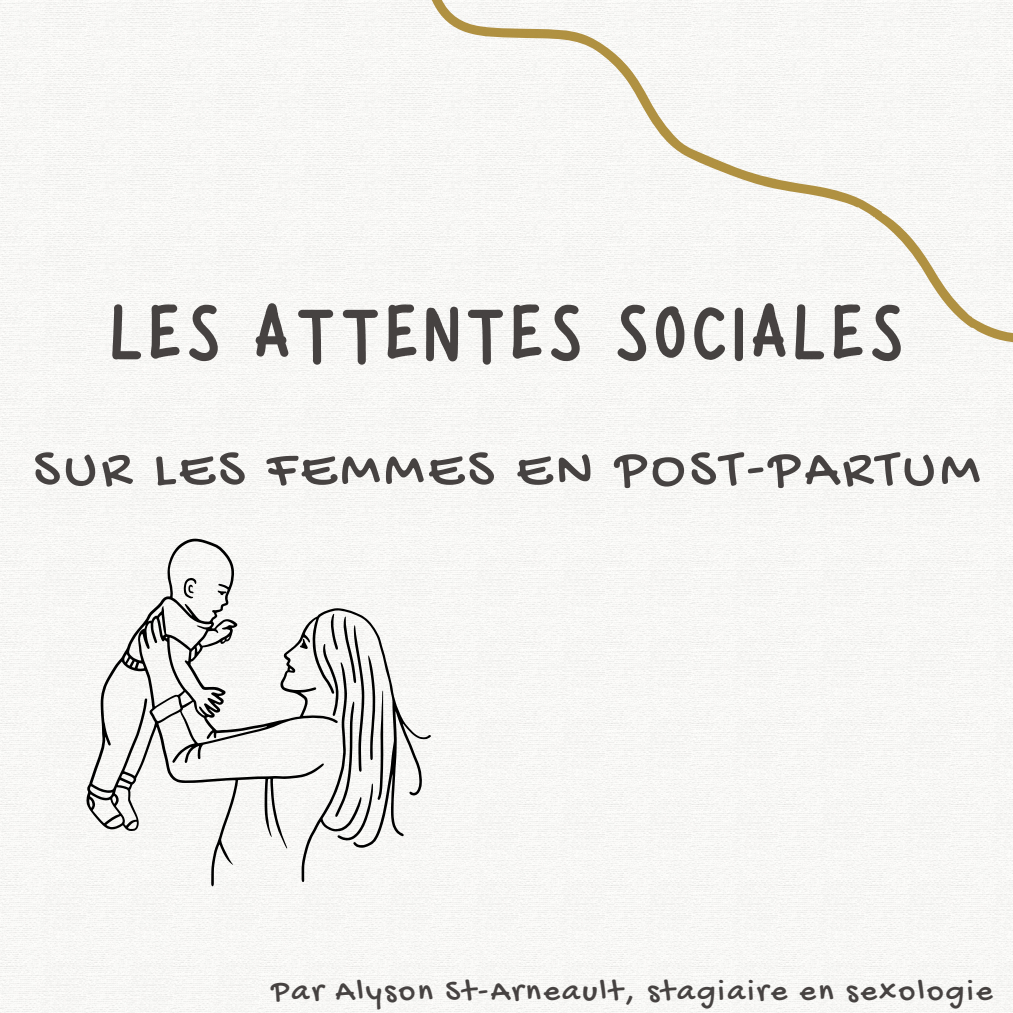
<style>
.page{position:relative;width:1013px;height:1013px;background:#fff}
.page>*{position:absolute;margin:0;border:0;box-sizing:border-box;transform-origin:0 0}
.t1{font:101.5px "Hibernate";letter-spacing:.075em;color:#474242}
.t2{font:56.75px "Gochi Hand";letter-spacing:.075em;color:#474242}
.t3{font:31.88px "Gochi Hand";letter-spacing:.075em;color:#474242}
</style>
<div class="page">
<div style="left:0;top:0;width:1012px;height:1012px;background:#f8f7f6"></div>
<svg style="left:86px;top:538px;width:345px;height:348px;fill:#f7f7f5"></svg>
<svg style="left:300px;top:613px;width:83px;height:269px"></svg>
<svg style="left:218px;top:590px;width:8px;height:5px"></svg>
<svg style="left:184px;top:577px;width:12px;height:21px"></svg>
<svg style="left:304px;top:0;width:708px;height:376px;fill:#f8f7f6"></svg>
<p class="t1" style="left:111px;top:282px;width:792px">LES ATTENTES SOCIALES</p>
<p class="t2" style="left:33px;top:439px;width:947px">SUR LES FEMMES EN POST-PARTUM</p>
<h1 class="t3" style="left:271px;top:974px;width:722px">Par Alyson St-Arneault, stagiaire en sexologie</h1>
</div>
